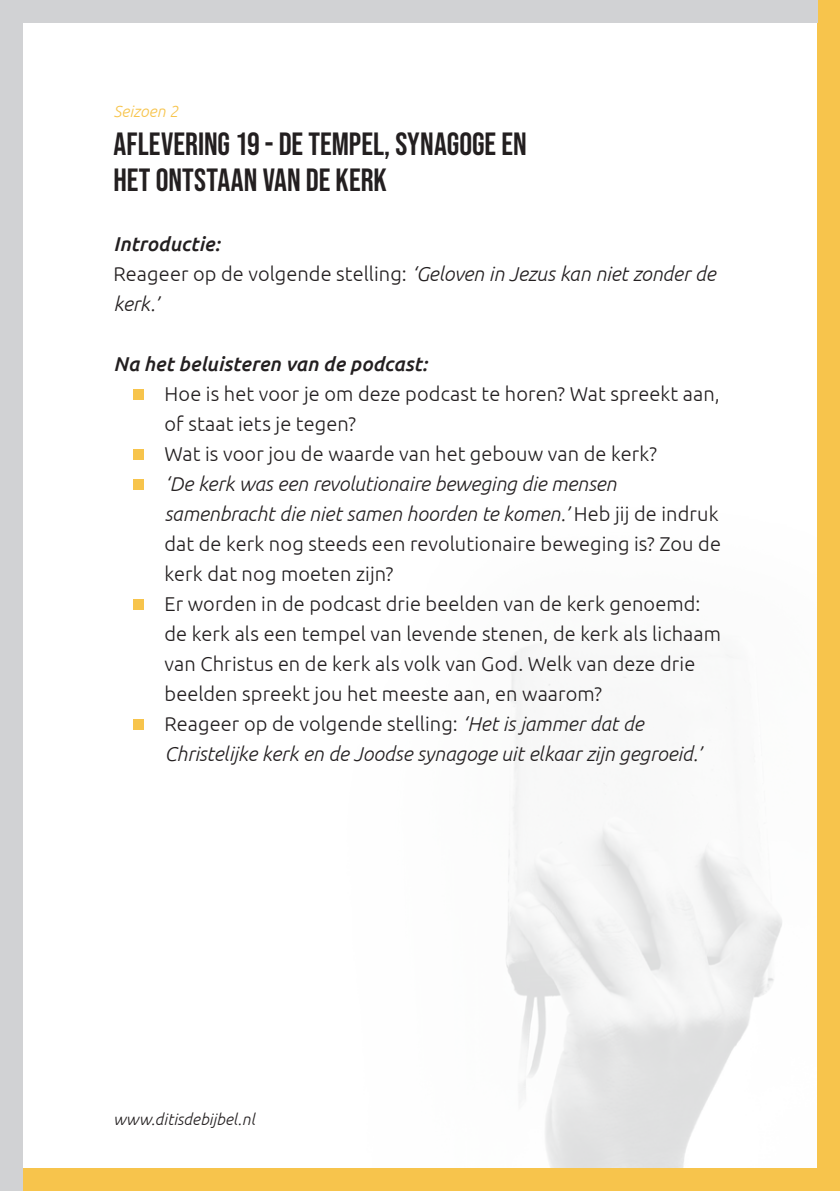
<style>
.page{position:relative;width:840px;height:1191px;background:#fff}
.page>*{position:absolute;margin:0;border:0;box-sizing:border-box;transform-origin:0 0}
.t1{font:32px/36px "Bebas Neue";color:#231f20}
.t2{font:300 20px/30px "Ubuntu";letter-spacing:.005em;color:#231f20}
.t3{font:italic 300 20px/30px "Ubuntu";color:#231f20}
.t4{font:italic 500 20px "Ubuntu";letter-spacing:.005em;color:#231f20}
.t5{font:italic 300 16px "Ubuntu";letter-spacing:.005em;color:#231f20}
.t6{font:italic 300 16px "Ubuntu";letter-spacing:.01em;color:#f7c44c}
.s1{font-weight:500}
.s2{font-style:normal}
.s3{font-style:italic}
</style>
<div class="page">
<img style="left:506px;top:646px;width:276px;height:522px">
<div style="left:816px;top:0;width:23px;height:1191px;background:#f7c44c"></div>
<div style="left:0;top:1168px;width:839px;height:23px;background:#f7c44c"></div>
<div style="left:0;top:0;width:23px;height:1191px;background:#d1d2d4"></div>
<div style="left:0;top:0;width:816px;height:23px;background:#d1d2d4"></div>
<div style="left:133px;top:389px;width:11px;height:11px;background:#f7c44c"></div>
<div style="left:133px;top:449px;width:11px;height:11px;background:#f7c44c"></div>
<div style="left:133px;top:479px;width:11px;height:11px;background:#f7c44c"></div>
<div style="left:133px;top:599px;width:11px;height:11px;background:#f7c44c"></div>
<div style="left:133px;top:719px;width:11px;height:11px;background:#f7c44c"></div>
<p class="t6" style="left:113px;top:102px;width:66px">Seizoen 2</p>
<h1 class="t1" style="left:113px;top:126px;width:414px">AFLEVERING 19 - DE TEMPEL, SYNAGOGE EN<br>HET ONTSTAAN VAN DE KERK</h1>
<p class="t3" style="left:113px;top:228px;width:603px"><span class="s1">Introductie:<br></span><span class="s2">Reageer op de volgende stelling:</span> ‘Geloven in Jezus kan niet zonder de kerk.’</p>
<p class="t4" style="left:113px;top:352px;width:315px">Na het beluisteren van de podcast:</p>
<p class="t2" style="left:164px;top:378px;width:556px">Hoe is het voor je om deze podcast te horen? Wat spreekt aan, of staat iets je tegen?<br>Wat is voor jou de waarde van het gebouw van de kerk?</p>
<p class="t2" style="left:164px;top:468px;width:557px"><span class="s3">‘De kerk was een revolutionaire beweging die mensen samenbracht die niet samen hoorden te komen.’</span> Heb jij de indruk dat de kerk nog steeds een revolutionaire beweging is? Zou de kerk dat nog moeten zijn?<br>Er worden in de podcast drie beelden van de kerk genoemd: de kerk als een tempel van levende stenen, de kerk als lichaam van Christus en de kerk als volk van God. Welk van deze drie beelden spreekt jou het meeste aan, en waarom?<br>Reageer op de volgende stelling: <span class="s3">‘Het is jammer dat de Christelijke kerk en de Joodse synagoge uit elkaar zijn gegroeid.’</span></p>
<p class="t5" style="left:113px;top:1109px;width:143px">www.ditisdebijbel.nl</p>
</div>
